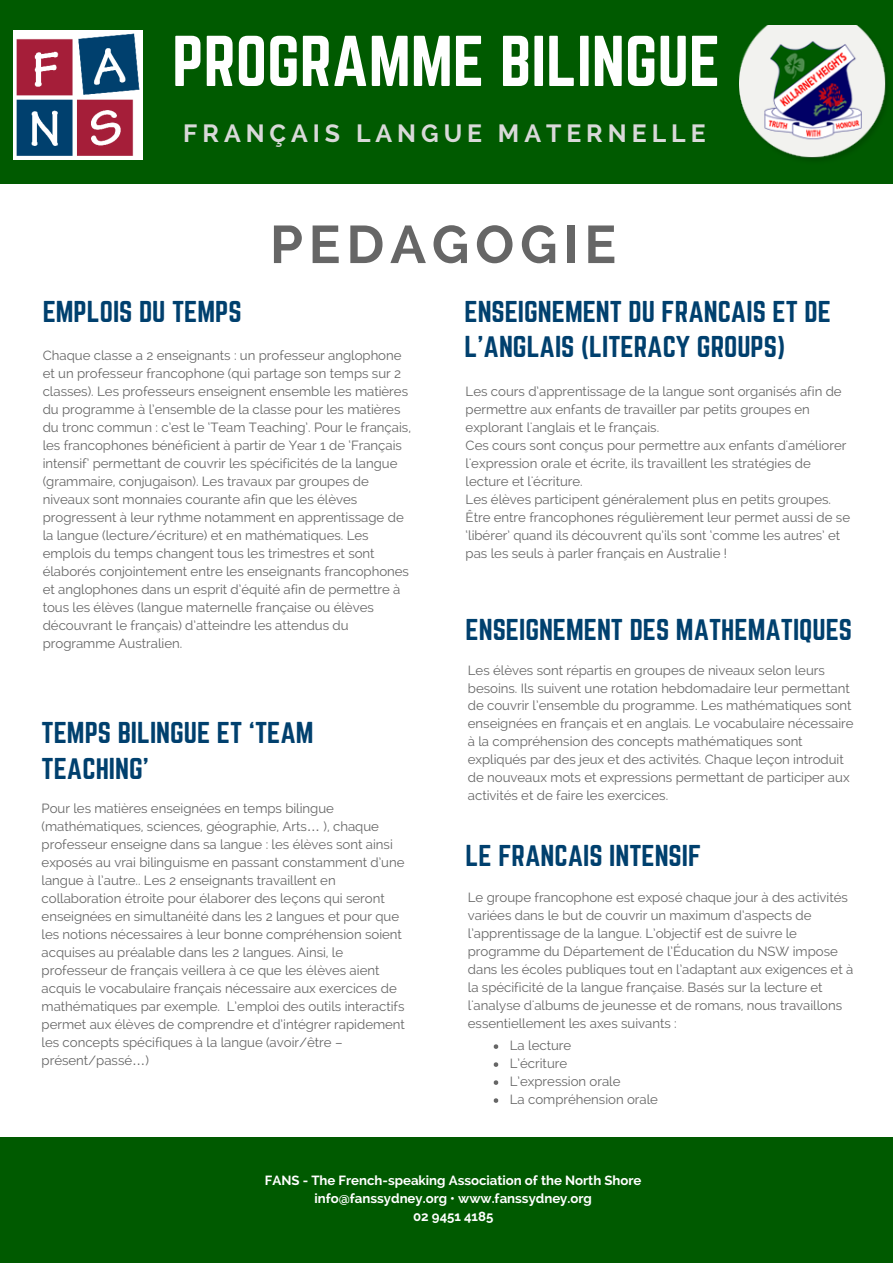
<style>
.page{position:relative;width:893px;height:1263px;background:#fff}
.page>*{position:absolute;margin:0;border:0;box-sizing:border-box;transform-origin:0 0}
.t1{font:62.85px "Norwester";color:#fff}
.t2{font:700 52.95px "Raleway";letter-spacing:.11em;color:#666}
.t3{font:26.4px/36px "Norwester";color:#00406e}
.t4{font:700 24.75px "Raleway";letter-spacing:.2em;color:#d9d9d9}
.t5{font:13.2px/18px "Raleway";color:#666}
.t6{font:700 13.2px/18px "Raleway";color:#fff;text-align:center}
.s1{font-family:"Liberation Sans"}
</style>
<div class="page">
<div style="left:0;top:0;width:892px;height:183px;background:#005a00"></div>
<div style="left:0;top:1138px;width:892px;height:124px;background:#005a00"></div>
<img style="left:13px;top:30px;width:130px;height:130px">
<img style="left:739px;top:26px;width:148px;height:134px">
<svg style="left:493px;top:1044px;width:5px;height:5px"></svg>
<svg style="left:493px;top:1062px;width:5px;height:5px"></svg>
<svg style="left:493px;top:1080px;width:5px;height:5px"></svg>
<svg style="left:493px;top:1098px;width:5px;height:5px"></svg>
<h1 class="t1" style="left:172px;top:31px;width:549px">PROGRAMME BILINGUE</h1>
<h3 class="t4" style="left:183px;top:119px;width:524px">FRANÇAIS LANGUE MATERNELLE</h3>
<h2 class="t2" style="left:270px;top:213px;width:348px">PEDAGOGIE</h2>
<h3 class="t3" style="left:43px;top:294px;width:200px">EMPLOIS DU TEMPS</h3>
<h3 class="t3" style="left:464px;top:294px;width:368px">ENSEIGNEMENT DU FRANCAIS ET DE<br>L’ANGLAIS (LITERACY GROUPS)</h3>
<p class="t5" style="left:43px;top:346px;width:370px">Chaque classe a 2 enseignants : un professeur anglophone et un professeur francophone (qui partage son temps sur 2 classes). Les professeurs enseignent ensemble les matières du programme à l’ensemble de la classe pour les matières du tronc commun : c’est le ‘Team Teaching’. Pour le français, les francophones bénéficient à partir de Year 1 de ‘Français intensif’ permettant de couvrir les spécificités de la langue (grammaire, conjugaison). Les travaux par groupes de niveaux sont monnaies courante afin que les élèves progressent à leur rythme notamment en apprentissage de la langue (lecture/écriture) et en mathématiques. Les emplois du temps changent tous les trimestres et sont élaborés conjointement entre les enseignants francophones et anglophones dans un esprit d’équité afin de permettre à tous les élèves (langue maternelle française ou élèves découvrant le français) d’atteindre les attendus du programme Australien.</p>
<p class="t5" style="left:465px;top:382px;width:386px">Les cours d’apprentissage de la langue sont organisés afin de permettre aux enfants de travailler par petits groupes en explorant l'anglais et le français.<br>Ces cours sont conçus pour permettre aux enfants d'améliorer l'expression orale et écrite, ils travaillent les stratégies de lecture et l'écriture.<br>Les élèves participent généralement plus en petits groupes.<br>Être entre francophones régulièrement leur permet aussi de se ‘libérer’ quand ils découvrent qu’ils sont ‘comme les autres’ et pas les seuls à parler français en Australie !</p>
<h3 class="t3" style="left:465px;top:612px;width:388px">ENSEIGNEMENT DES MATHEMATIQUES</h3>
<h3 class="t3" style="left:42px;top:716px;width:273px">TEMPS BILINGUE ET ‘TEAM<br>TEACHING’</h3>
<p class="t5" style="left:42px;top:799px;width:365px">Pour les matières enseignées en temps bilingue (mathématiques, sciences, géographie, Arts<span class="s1">…</span> ), chaque professeur enseigne dans sa langue : les élèves sont ainsi exposés au vrai bilinguisme en passant constamment d’une langue à l’autre.. Les 2 enseignants travaillent en collaboration étroite pour élaborer des leçons qui seront enseignées en simultanéité dans les 2 langues et pour que les notions nécessaires à leur bonne compréhension soient acquises au préalable dans les 2 langues. Ainsi, le professeur de français veillera à ce que les élèves aient acquis le vocabulaire français nécessaire aux exercices de mathématiques par exemple. L’emploi des outils interactifs permet aux élèves de comprendre et d’intégrer rapidement les concepts spécifiques à la langue (avoir/être – présent/passé<span class="s1">…</span>)</p>
<p class="t5" style="left:468px;top:661px;width:387px">Les élèves sont répartis en groupes de niveaux selon leurs besoins. Ils suivent une rotation hebdomadaire leur permettant de couvrir l’ensemble du programme. Les mathématiques sont enseignées en français et en anglais. Le vocabulaire nécessaire à la compréhension des concepts mathématiques sont expliqués par des jeux et des activités. Chaque leçon introduit de nouveaux mots et expressions permettant de participer aux activités et de faire les exercices.</p>
<h3 class="t3" style="left:465px;top:838px;width:237px">LE FRANCAIS INTENSIF</h3>
<p class="t5" style="left:468px;top:888px;width:387px">Le groupe francophone est exposé chaque jour à des activités variées dans le but de couvrir un maximum d‘aspects de l’apprentissage de la langue. L’objectif est de suivre le programme du Département de l’Éducation du NSW impose dans les écoles publiques tout en l’adaptant aux exigences et à la spécificité de la langue française. Basés sur la lecture et l'analyse d'albums de jeunesse et de romans, nous travaillons essentiellement les axes suivants :</p>
<p class="t5" style="left:510px;top:1036px;width:150px">La lecture<br>L’écriture<br>L’expression orale<br>La compréhension orale</p>
<p class="t6" style="left:265px;top:1171px;width:378px">FANS - The French-speaking Association of the North Shore info@fanssydney.org • www.fanssydney.org<br>02 9451 4185</p>
</div>
